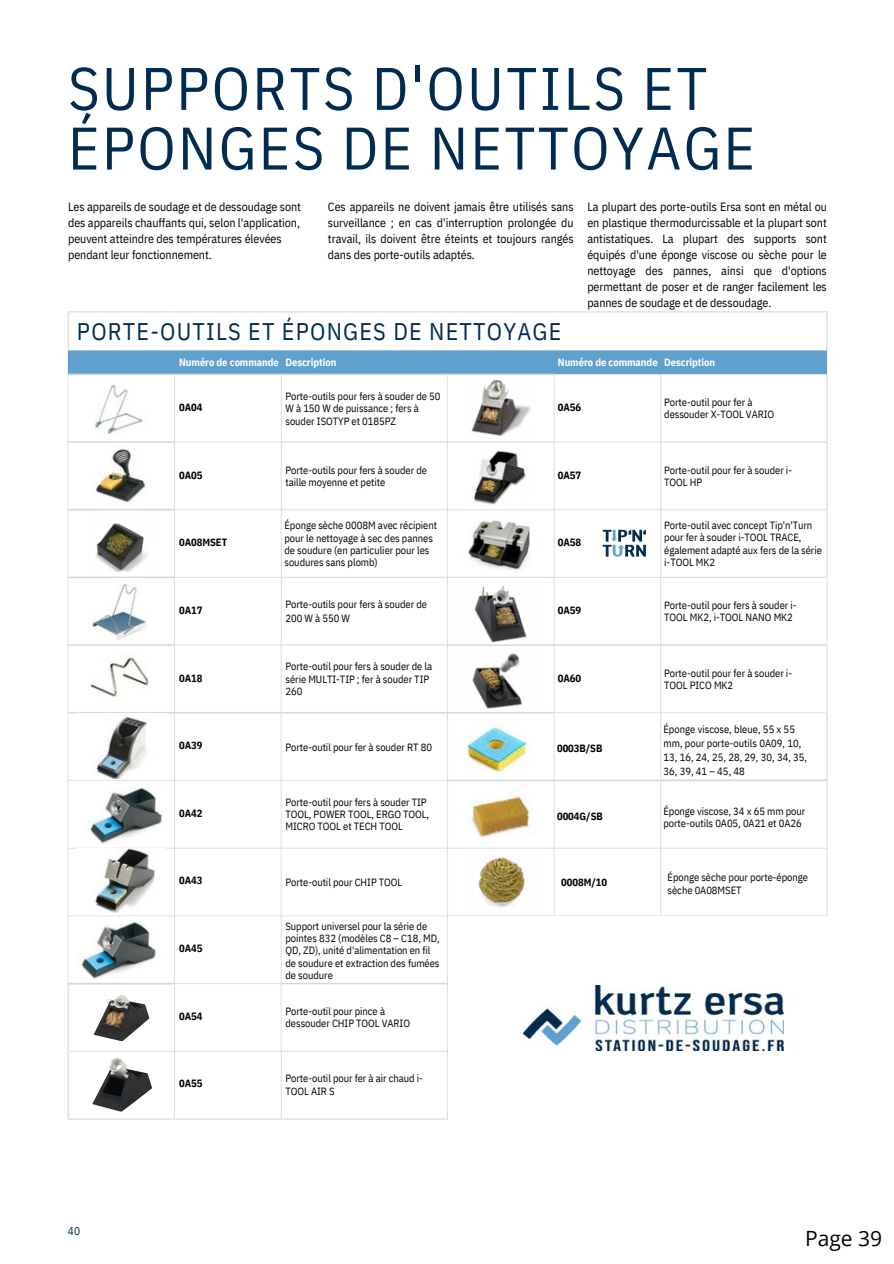
<style>
.page{position:relative;width:894px;height:1264px;background:#fff}
.page>*{position:absolute;margin:0;border:0;box-sizing:border-box;transform-origin:0 0}
.t1{font:60px/59.7px "IBM Plex Sans Cond";letter-spacing:.04em;color:#002c52}
.t2{font:24px "IBM Plex Sans Cond";letter-spacing:.05em;color:#002c52}
.t3{font:21px "Open Sans";color:#000}
.t4{font:12px/16px "IBM Plex Sans Cond";letter-spacing:-.005em;color:#000;text-align:justify}
.t5{font:11.25px "IBM Plex Sans Cond";color:#002c52}
.t6{font:10.5px/12.3px "IBM Plex Sans Cond";letter-spacing:-.005em;color:#000}
.t7{font:700 10.5px "IBM Plex Sans Cond";letter-spacing:-.005em;color:#000}
.t8{font:700 10.5px "IBM Plex Sans Cond";letter-spacing:-.005em;color:#fff}
</style>
<div class="page">
<img style="left:67px;top:311px;width:761px;height:809px">
<img style="left:94px;top:379px;width:55px;height:57px">
<img style="left:467px;top:380px;width:65px;height:56px">
<img style="left:89px;top:445px;width:65px;height:60px">
<img style="left:458px;top:448px;width:84px;height:57px">
<img style="left:89px;top:513px;width:65px;height:59px">
<img style="left:458px;top:515px;width:84px;height:57px">
<img style="left:89px;top:580px;width:65px;height:60px">
<img style="left:455px;top:580px;width:89px;height:62px">
<img style="left:89px;top:648px;width:62px;height:52px">
<img style="left:455px;top:648px;width:89px;height:62px">
<img style="left:76px;top:713px;width:90px;height:65px">
<img style="left:84px;top:785px;width:82px;height:61px">
<img style="left:77px;top:848px;width:89px;height:65px">
<img style="left:455px;top:721px;width:81px;height:54px">
<img style="left:77px;top:918px;width:84px;height:62px">
<img style="left:463px;top:789px;width:72px;height:54px">
<img style="left:94px;top:995px;width:55px;height:46px">
<img style="left:92px;top:1057px;width:60px;height:54px">
<img style="left:467px;top:856px;width:72px;height:55px">
<svg style="left:602px;top:529px;width:43px;height:27px"></svg>
<div style="left:448px;top:916px;width:423px;height:205px;background:#fff"></div>
<img style="left:523px;top:985px;width:260px;height:65px">
<p class="t1" style="left:68px;top:57px;width:688px">SUPPORTS D'OUTILS ET<br>ÉPONGES DE NETTOYAGE</p>
<p class="t4" style="left:68px;top:198px;width:234px;text-align:left">Les appareils de soudage et de dessoudage sont des appareils chauffants qui, selon l'application, peuvent atteindre des températures élevées pendant leur fonctionnement.</p>
<h5 class="t4" style="left:328px;top:198px;width:247px">Ces appareils ne doivent jamais être utilisés sans surveillance ; en cas d'interruption prolongée du travail, ils doivent être éteints et toujours rangés dans des porte-outils adaptés.</h5>
<p class="t4" style="left:587px;top:198px;width:241px">La plupart des porte-outils Ersa sont en métal ou en plastique thermodurcissable et la plupart sont antistatiques. La plupart des supports sont équipés d'une éponge viscose ou sèche pour le nettoyage des pannes, ainsi que d'options permettant de poser et de ranger facilement les pannes de soudage et de dessoudage.</p>
<h4 class="t2" style="left:77px;top:315px;width:485px">PORTE-OUTILS ET ÉPONGES DE NETTOYAGE</h4>
<h4 class="t5" style="left:68px;top:1223px;width:14px">40</h4>
<p class="t8" style="left:179px;top:356px;width:101px">Numéro de commande</p>
<p class="t8" style="left:285px;top:356px;width:52px">Description</p>
<h6 class="t7" style="left:179px;top:400px;width:25px">0A04</h6>
<h6 class="t7" style="left:179px;top:468px;width:25px">0A05</h6>
<h5 class="t7" style="left:179px;top:535px;width:50px">0A08MSET</h5>
<h2 class="t7" style="left:179px;top:603px;width:25px">0A17</h2>
<p class="t7" style="left:179px;top:670px;width:25px">0A18</p>
<h6 class="t7" style="left:179px;top:738px;width:25px">0A39</h6>
<p class="t7" style="left:179px;top:806px;width:25px">0A42</p>
<p class="t7" style="left:179px;top:873px;width:25px">0A43</p>
<h5 class="t7" style="left:179px;top:941px;width:25px">0A45</h5>
<h6 class="t7" style="left:179px;top:1008px;width:25px">0A54</h6>
<p class="t7" style="left:179px;top:1076px;width:25px">0A55</p>
<p class="t6" style="left:285px;top:389px;width:156px">Porte-outils pour fers à souder de 50<br>W à 150 W de puissance ; fers à souder ISOTYP et 0185PZ</p>
<h5 class="t6" style="left:285px;top:463px;width:143px">Porte-outils pour fers à souder de taille moyenne et petite</h5>
<h5 class="t6" style="left:284px;top:519px;width:154px">Éponge sèche 0008M avec récipient pour le nettoyage à sec des pannes de soudure (en particulier pour les soudures sans plomb)</h5>
<p class="t6" style="left:285px;top:596px;width:143px;line-height:14.7px">Porte-outils pour fers à souder de<br>200Wà550W</p>
<h5 class="t6" style="left:285px;top:660px;width:148px">Porte-outil pour fers à souder de la série MULTI-TIP ; fer à souder TIP<br>260</h5>
<p class="t6" style="left:285px;top:740px;width:148px">Porte-outil pour fer à souder RT 80</p>
<p class="t6" style="left:285px;top:795px;width:145px">Porte-outil pour fers à souder TIP<br>TOOL, POWER TOOL, ERGO TOOL,<br>MICRO TOOL et TECH TOOL</p>
<h5 class="t6" style="left:285px;top:875px;width:118px">Porte-outil pour CHIP TOOL</h5>
<p class="t6" style="left:285px;top:919px;width:156px">Support universel pour la série de pointes 832 (modèles C8 – C18, MD,<br>QD, ZD), unité d'alimentation en fil de soudure et extraction des fumées de soudure</p>
<p class="t6" style="left:285px;top:1004px;width:126px">Porte-outil pour pince à dessouder CHIP TOOL VARIO</p>
<p class="t6" style="left:285px;top:1072px;width:139px">Porte-outil pour fer à air chaud i-<br>TOOL AIR S</p>
<p class="t8" style="left:557px;top:356px;width:101px">Numéro de commande</p>
<h5 class="t8" style="left:664px;top:356px;width:52px">Description</h5>
<p class="t7" style="left:557px;top:400px;width:25px">0A56</p>
<p class="t7" style="left:557px;top:468px;width:25px">0A57</p>
<h5 class="t7" style="left:557px;top:535px;width:25px">0A58</h5>
<h5 class="t7" style="left:557px;top:603px;width:25px">0A59</h5>
<p class="t7" style="left:557px;top:670px;width:25px">0A60</p>
<h5 class="t7" style="left:557px;top:741px;width:47px">0003B/SB</h5>
<p class="t7" style="left:557px;top:808px;width:47px">0004G/SB</p>
<p class="t7" style="left:561px;top:875px;width:47px">0008M/10</p>
<h5 class="t6" style="left:664px;top:396px;width:111px">Porte-outil pour fer à dessouder X-TOOL VARIO</h5>
<h5 class="t6" style="left:664px;top:463px;width:129px">Porte-outil pour fer à souder i-<br>TOOL HP</h5>
<p class="t6" style="left:664px;top:518px;width:159px">Porte-outil avec concept Tip'n'Turn pour fer à souder i-TOOL TRACE, également adapté aux fers de la série i-TOOL MK2</p>
<h5 class="t6" style="left:664px;top:599px;width:134px">Porte-outil pour fers à souder i-<br>TOOL MK2, i-TOOL NANO MK2</h5>
<p class="t6" style="left:664px;top:666px;width:129px">Porte-outil pour fer à souder i-<br>TOOL PICO MK2</p>
<p class="t6" style="left:663px;top:722px;width:145px;line-height:14px">Éponge viscose, bleue, 55 x 55 mm, pour porte-outils 0A09, 10,<br>13, 16, 24, 25, 28, 29, 30, 34, 35,<br>36, 39, 41 – 45, 48</p>
<h5 class="t6" style="left:663px;top:804px;width:143px">Éponge viscose, 34 x 65 mm pour porte-outils 0A05, 0A21 et 0A26</h5>
<p class="t6" style="left:667px;top:871px;width:142px">Éponge sèche pour porte-éponge sèche 0A08MSET</p>
<h3 class="t3" style="left:804px;top:1223px;width:79px">Page 39</h3>
</div>
